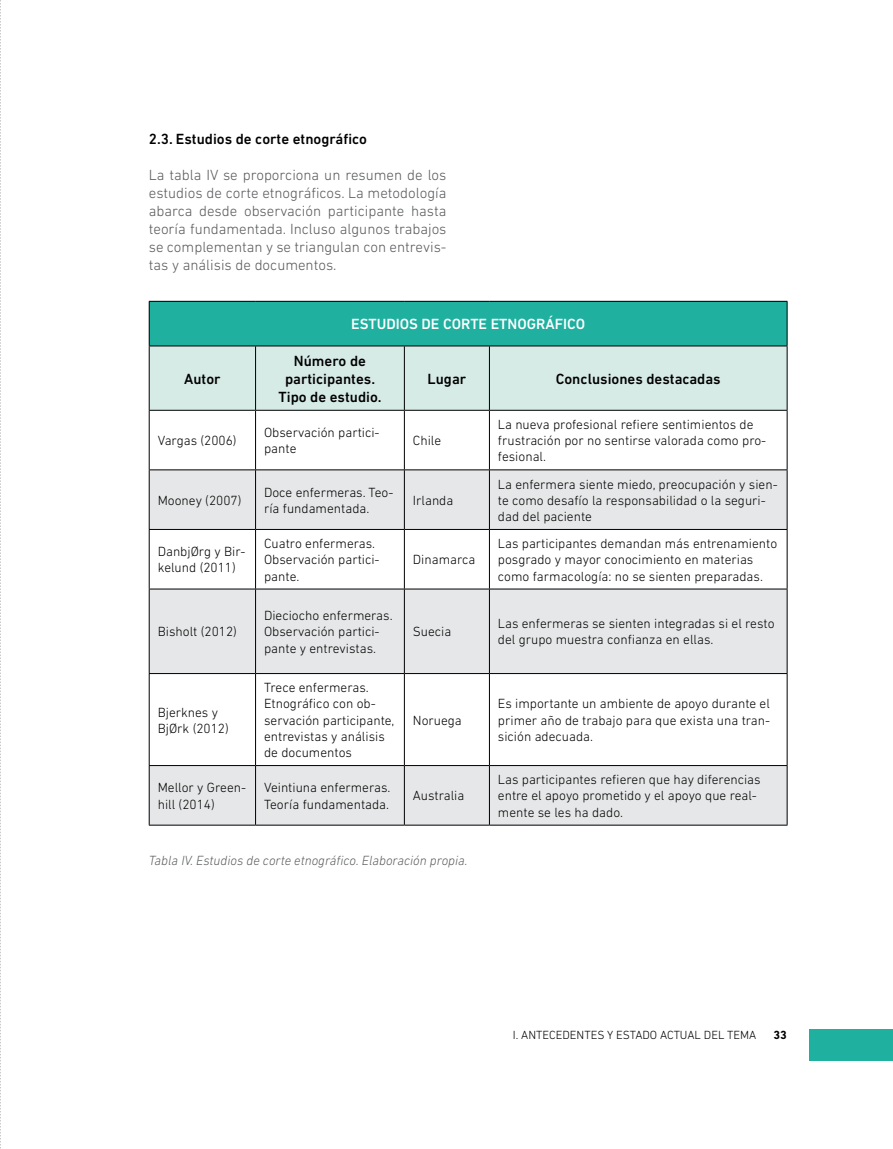
<style>
.page{position:relative;width:893px;height:1149px;background:#fff}
.page>*{position:absolute;margin:0;border:0;box-sizing:border-box;transform-origin:0 0}
.t1{font:300 15px/18px "DIN Next LT Pro";color:#58595b;text-align:justify}
.t2{font:500 15px/18px "DIN Next LT Pro";color:#000;text-align:center}
.t3{font:500 15px "DIN Next LT Pro";color:#fff}
.t4{font:300 13.5px/16.2px "DIN Next LT Pro";color:#000}
.t5{font:italic 300 13.5px "DIN Next LT Pro";color:#58595b}
.t6{font:300 12px "DIN Next LT Pro";color:#000}
.t7{font:700 12px "DIN Next LT Pro";color:#000}
</style>
<div class="page">
<div style="left:809px;top:1028px;width:84px;height:32px;background:#1fb09f"></div>
<div style="left:149px;top:301px;width:638px;height:45px;background:#1fb09f"></div>
<div style="left:150px;top:346px;width:637px;height:64px;background:#d6eae6"></div>
<svg style="left:150px;top:470px;width:637px;height:354px;fill:#e6e7e8"></svg>
<hr style="left:149px;top:301px;width:107px;height:1px;background:#000">
<hr style="left:256px;top:301px;width:148px;height:1px;background:#000">
<hr style="left:404px;top:301px;width:85px;height:1px;background:#000">
<hr style="left:489px;top:301px;width:298px;height:1px;background:#000">
<hr style="left:149px;top:345px;width:107px;height:1px;background:#000">
<hr style="left:256px;top:345px;width:148px;height:1px;background:#000">
<hr style="left:404px;top:345px;width:85px;height:1px;background:#000">
<hr style="left:489px;top:345px;width:298px;height:1px;background:#000">
<hr style="left:149px;top:410px;width:107px;height:1px;background:#000">
<hr style="left:256px;top:410px;width:148px;height:1px;background:#000">
<hr style="left:404px;top:410px;width:85px;height:1px;background:#000">
<hr style="left:489px;top:410px;width:298px;height:1px;background:#000">
<hr style="left:149px;top:469px;width:107px;height:1px;background:#000">
<hr style="left:256px;top:469px;width:148px;height:1px;background:#000">
<hr style="left:404px;top:469px;width:85px;height:1px;background:#000">
<hr style="left:489px;top:469px;width:298px;height:1px;background:#000">
<hr style="left:149px;top:529px;width:107px;height:1px;background:#000">
<hr style="left:256px;top:529px;width:148px;height:1px;background:#000">
<hr style="left:404px;top:529px;width:85px;height:1px;background:#000">
<hr style="left:489px;top:529px;width:298px;height:1px;background:#000">
<hr style="left:149px;top:588px;width:107px;height:1px;background:#000">
<hr style="left:256px;top:588px;width:148px;height:1px;background:#000">
<hr style="left:404px;top:588px;width:85px;height:1px;background:#000">
<hr style="left:489px;top:588px;width:298px;height:1px;background:#000">
<hr style="left:149px;top:673px;width:107px;height:1px;background:#000">
<hr style="left:256px;top:673px;width:148px;height:1px;background:#000">
<hr style="left:404px;top:673px;width:85px;height:1px;background:#000">
<hr style="left:489px;top:673px;width:298px;height:1px;background:#000">
<hr style="left:149px;top:765px;width:107px;height:1px;background:#000">
<hr style="left:256px;top:765px;width:148px;height:1px;background:#000">
<hr style="left:404px;top:765px;width:85px;height:1px;background:#000">
<hr style="left:489px;top:765px;width:298px;height:1px;background:#000">
<hr style="left:149px;top:824px;width:107px;height:1px;background:#000">
<hr style="left:256px;top:824px;width:148px;height:1px;background:#000">
<hr style="left:404px;top:824px;width:85px;height:1px;background:#000">
<hr style="left:489px;top:824px;width:298px;height:1px;background:#000">
<hr style="left:149px;top:301px;width:1px;height:44px;background:#000">
<hr style="left:149px;top:346px;width:1px;height:64px;background:#000">
<hr style="left:149px;top:410px;width:1px;height:59px;background:#000">
<hr style="left:149px;top:470px;width:1px;height:59px;background:#000">
<hr style="left:149px;top:529px;width:1px;height:59px;background:#000">
<hr style="left:149px;top:589px;width:1px;height:84px;background:#000">
<hr style="left:149px;top:673px;width:1px;height:92px;background:#000">
<hr style="left:149px;top:765px;width:1px;height:59px;background:#000">
<hr style="left:787px;top:301px;width:1px;height:44px;background:#000">
<hr style="left:255px;top:346px;width:1px;height:64px;background:#000">
<hr style="left:404px;top:346px;width:1px;height:64px;background:#000">
<hr style="left:489px;top:346px;width:1px;height:64px;background:#000">
<hr style="left:787px;top:346px;width:1px;height:64px;background:#000">
<hr style="left:255px;top:410px;width:1px;height:59px;background:#000">
<hr style="left:404px;top:410px;width:1px;height:59px;background:#000">
<hr style="left:489px;top:410px;width:1px;height:59px;background:#000">
<hr style="left:787px;top:410px;width:1px;height:59px;background:#000">
<hr style="left:255px;top:470px;width:1px;height:59px;background:#000">
<hr style="left:404px;top:470px;width:1px;height:59px;background:#000">
<hr style="left:489px;top:470px;width:1px;height:59px;background:#000">
<hr style="left:787px;top:470px;width:1px;height:59px;background:#000">
<hr style="left:255px;top:529px;width:1px;height:59px;background:#000">
<hr style="left:404px;top:529px;width:1px;height:59px;background:#000">
<hr style="left:489px;top:529px;width:1px;height:59px;background:#000">
<hr style="left:787px;top:529px;width:1px;height:59px;background:#000">
<hr style="left:255px;top:589px;width:1px;height:84px;background:#000">
<hr style="left:404px;top:589px;width:1px;height:84px;background:#000">
<hr style="left:489px;top:589px;width:1px;height:84px;background:#000">
<hr style="left:787px;top:589px;width:1px;height:84px;background:#000">
<hr style="left:255px;top:673px;width:1px;height:92px;background:#000">
<hr style="left:404px;top:673px;width:1px;height:92px;background:#000">
<hr style="left:489px;top:673px;width:1px;height:92px;background:#000">
<hr style="left:787px;top:673px;width:1px;height:92px;background:#000">
<hr style="left:255px;top:765px;width:1px;height:59px;background:#000">
<hr style="left:404px;top:765px;width:1px;height:59px;background:#000">
<hr style="left:489px;top:765px;width:1px;height:59px;background:#000">
<hr style="left:787px;top:765px;width:1px;height:59px;background:#000">
<svg style="left:0;top:0;width:1px;height:1148px"></svg>
<p class="t2" style="left:149px;top:130px;width:220px">2.3. Estudios de corte etnográfico</p>
<p class="t1" style="left:149px;top:166px;width:299px">La tabla IV se proporciona un resumen de los estudios de corte etnográficos. La metodología abarca desde observación participante hasta teoría fundamentada. Incluso algunos trabajos se complementan y se triangulan con entrevis&shy;tas y análisis de documentos.</p>
<p class="t2" style="left:184px;top:369px;width:38px">Autor</p>
<p class="t3" style="left:351px;top:315px;width:235px">ESTUDIOS DE CORTE ETNOGRÁFICO</p>
<p class="t2" style="left:279px;top:351px;width:103px">Número de participantes.<br>Tipo de estudio.</p>
<p class="t2" style="left:428px;top:369px;width:40px">Lugar</p>
<p class="t2" style="left:556px;top:369px;width:166px">Conclusiones destacadas</p>
<p class="t4" style="left:158px;top:432px;width:80px">Vargas (2006)</p>
<p class="t4" style="left:264px;top:424px;width:117px">Observación partici&shy;pante</p>
<p class="t4" style="left:413px;top:432px;width:30px">Chile</p>
<p class="t4" style="left:158px;top:491px;width:85px">Mooney (2007)</p>
<p class="t4" style="left:264px;top:483px;width:131px">Doce enfermeras. Teo&shy;ría fundamentada.</p>
<p class="t4" style="left:413px;top:491px;width:42px">Irlanda</p>
<p class="t4" style="left:158px;top:543px;width:89px">DanbjØrg y Bir&shy;kelund (2011)</p>
<p class="t4" style="left:264px;top:535px;width:117px">Cuatro enfermeras.<br>Observación partici&shy;pante.</p>
<p class="t4" style="left:413px;top:551px;width:64px">Dinamarca</p>
<p class="t4" style="left:498px;top:416px;width:270px">La nueva profesional refiere sentimientos de frustración por no sentirse valorada como pro&shy;fesional.</p>
<p class="t4" style="left:498px;top:475px;width:281px">La enfermera siente miedo, preocupación y sien&shy;te como desafío la responsabilidad o la seguri&shy;dad del paciente</p>
<p class="t4" style="left:498px;top:535px;width:281px">Las participantes demandan más entrenamiento posgrado y mayor conocimiento en materias como farmacología: no se sienten preparadas.</p>
<p class="t4" style="left:158px;top:623px;width:81px">Bisholt (2012)</p>
<p class="t4" style="left:158px;top:703px;width:73px">Bjerknes y<br>BjØrk (2012)</p>
<p class="t4" style="left:264px;top:607px;width:130px">Dieciocho enfermeras.<br>Observación partici&shy;pante y entrevistas.</p>
<p class="t4" style="left:264px;top:679px;width:132px">Trece enfermeras.<br>Etnográfico con ob&shy;servación participante, entrevistas y análisis de documentos</p>
<p class="t4" style="left:413px;top:623px;width:40px">Suecia</p>
<p class="t4" style="left:498px;top:615px;width:278px">Las enfermeras se sienten integradas si el resto del grupo muestra confianza en ellas.</p>
<p class="t4" style="left:413px;top:711px;width:50px">Noruega</p>
<p class="t4" style="left:498px;top:695px;width:274px;text-align:justify">Es importante un ambiente de apoyo durante el primer año de trabajo para que exista una tran&shy;sición adecuada.</p>
<p class="t4" style="left:158px;top:779px;width:90px">Mellor y Green&shy;hill (2014)</p>
<p class="t4" style="left:264px;top:779px;width:128px">Veintiuna enfermeras.<br>Teoría fundamentada.</p>
<p class="t4" style="left:413px;top:787px;width:53px">Australia</p>
<p class="t5" style="left:149px;top:852px;width:320px">Tabla IV. Estudios de corte etnográfico. Elaboración propia.</p>
<p class="t4" style="left:498px;top:771px;width:264px">Las participantes refieren que hay diferencias entre el apoyo prometido y el apoyo que real&shy;mente se les ha dado.</p>
<p class="t6" style="left:513px;top:1027px;width:245px">I. ANTECEDENTES Y ESTADO ACTUAL DEL TEMA</p>
<p class="t7" style="left:773px;top:1027px;width:15px">33</p>
</div>
